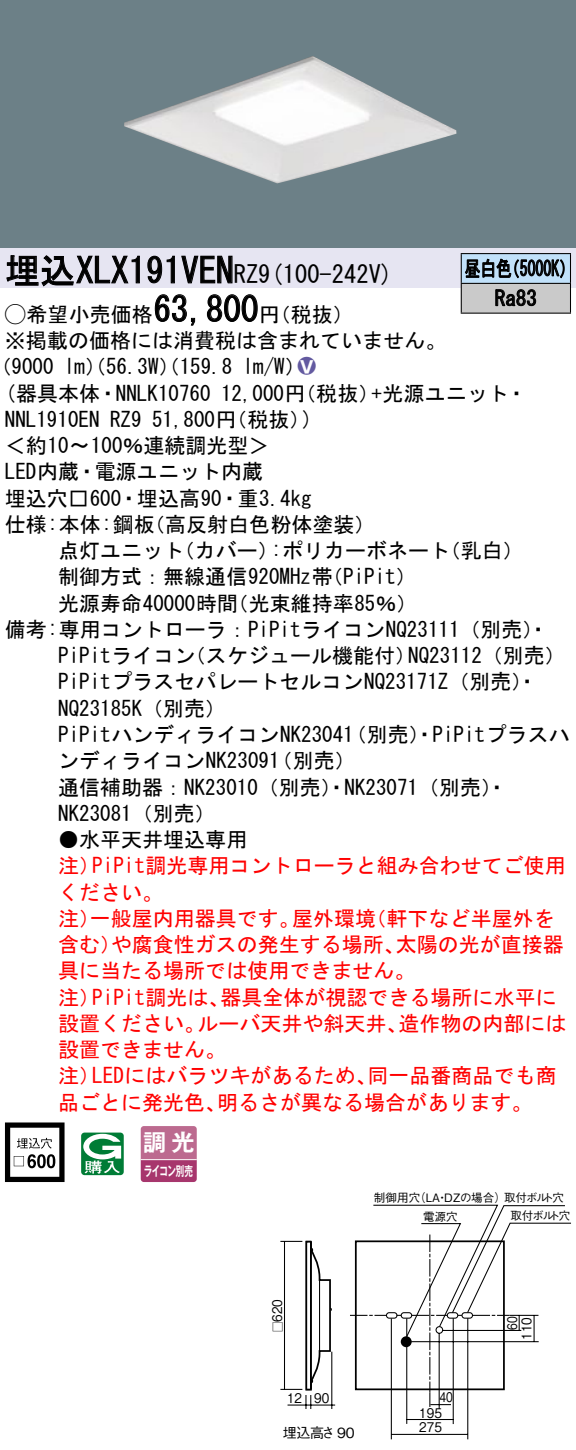
<style>
.page{position:relative;width:576px;height:1450px;background:#fff}
.page>*{position:absolute;margin:0;border:0;box-sizing:border-box;transform-origin:0 0}
.t1{font:35px "MS Gothic";color:#000}
.t2{font:24.5px "MS Gothic";color:#000}
.t3{font:23.1px "Gothic MB101 Pro De Bold 90 pv RKSJ H";color:#fff}
.t4{font:21px/26.2px "MS Gothic";color:#000}
.t5{font:21px/26.2px "MS Gothic";color:#f00}
.t6{font:21px/29.8px "MS Gothic";color:#000;scale:.75 1}
.t7{font:21px "Ford Classification 1";color:#635aa0}
.t8{font:14px "Gothic BBB Pro Medium 90 pv RKSJ H";letter-spacing:-.02em;color:#000}
.t9{font:13.3px "Gothic BBB Pro Medium 90 pv RKSJ H";color:#000;scale:.9 1}
.t10{font:13.3px "Gothic MB101 Pro De Bold 90 pv RKSJ H";letter-spacing:-.05em;color:#fff;scale:.65 1}
.t11{font:13.3px "Gothic BBB Pro Medium 90 pv RKSJ H";color:#000;scale:.8 1}
.t12{font:11.55px "Gothic BBB Pro Medium 90 pv RKSJ H";letter-spacing:-.02em;color:#000}
.t13{font:11.55px "Gothic BBB Pro Medium 90 pv RKSJ H";letter-spacing:-.02em;color:#000;scale:.9 1}
.s1{font-size:24.5px}
.s2{font-family:"Ford Classification 1"}
.s3{color:#fff}
</style>
<div class="page">
<div style="left:0;top:0;width:575px;height:248px;background:#6c8087"></div>
<img style="left:124px;top:56px;width:332px;height:127px">
<div style="left:0;top:248px;width:575px;height:40px;background:#e6e5f2"></div>
<svg style="left:6px;top:255px;width:134px;height:32px"></svg>
<svg style="left:147px;top:255px;width:28px;height:29px"></svg>
<svg style="left:181px;top:255px;width:52px;height:29px"></svg>
<svg style="left:154px;top:294px;width:42px;height:32px"></svg>
<svg style="left:207px;top:294px;width:51px;height:28px"></svg>
<svg style="left:5px;top:1122px;width:59px;height:60px"></svg>
<svg style="left:37px;top:1154px;width:9px;height:14px"></svg>
<svg style="left:47px;top:1154px;width:8px;height:14px"></svg>
<svg style="left:81px;top:1132px;width:43px;height:43px"></svg>
<svg style="left:140px;top:1126px;width:56px;height:56px;background:#b55883"></svg>
<hr style="left:141px;top:1159px;width:55px;height:1px;background:#fff">
<div style="left:461px;top:254px;width:109px;height:29px;background:#c1e1fa"></div>
<div style="left:461px;top:283px;width:109px;height:30px;background:#cacaca"></div>
<hr style="left:460px;top:253px;width:110px;height:1px;background:#000">
<hr style="left:569px;top:254px;width:2px;height:29px;background:#000">
<hr style="left:460px;top:283px;width:110px;height:1px;background:#000">
<hr style="left:569px;top:284px;width:2px;height:29px;background:#000">
<hr style="left:460px;top:312px;width:110px;height:2px;background:#000">
<svg style="left:460px;top:254px;width:104px;height:59px"></svg>
<hr style="left:287px;top:1404px;width:48px;height:1px;background:#000">
<hr style="left:280px;top:1388px;width:22px;height:2px;background:#000">
<hr style="left:280px;top:1240px;width:22px;height:2px;background:#000">
<hr style="left:284px;top:1241px;width:1px;height:148px;background:#000">
<hr style="left:390px;top:1318px;width:2px;height:121px;background:#000">
<hr style="left:406px;top:1318px;width:1px;height:105px;background:#000">
<hr style="left:438px;top:1333px;width:1px;height:76px;background:#000">
<hr style="left:467px;top:1318px;width:1px;height:121px;background:#000">
<hr style="left:452px;top:1318px;width:1px;height:106px;background:#000">
<hr style="left:406px;top:1419px;width:47px;height:1px;background:#000">
<hr style="left:391px;top:1433px;width:76px;height:2px;background:#000">
<svg style="left:350px;top:1204px;width:220px;height:203px"></svg>
<div style="left:355px;top:1240px;width:149px;height:150px;border:2px solid #000"></div>
<svg style="left:304px;top:1240px;width:28px;height:169px"></svg>
<div style="left:400px;top:1336px;width:11px;height:11px;background:#000;border-radius:50%"></div>
<div style="left:400px;top:1312px;width:12px;height:6px;border:1px solid #000;border-radius:3px"></div>
<div style="left:386px;top:1312px;width:11px;height:6px;border:1px solid #000;border-radius:3px"></div>
<div style="left:446px;top:1312px;width:12px;height:6px;border:1px solid #000;border-radius:3px"></div>
<div style="left:461px;top:1312px;width:12px;height:6px;border:1px solid #000;border-radius:3px"></div>
<h1 class="t1" style="left:5px;top:253px;width:255px">埋込XLX191VEN<span class="s1">RZ</span></h1>
<p class="t2" style="left:258px;top:262px;width:136px">(9 100-242 (V</p>
<h1 class="t1" style="left:153px;top:292px;width:106px">63,800</h1>
<p class="t4" style="left:5px;top:301px;width:442px"><span class="s2">A</span>希望小売価格<br>※掲載の価格には消費税は含まれていません。</p>
<p class="t7" style="left:298px;top:356px;width:19px">2<span class="s3">8</span></p>
<p class="t4" style="left:259px;top:301px;width:96px">（円税抜(</p>
<p class="t4" style="left:243px;top:354px;width:64px">l m (W/</p>
<p class="t4" style="left:-9px;top:354px;width:65px">（9000</p>
<p class="t4" style="left:64px;top:354px;width:169px">lm）（56.3 ）（W 159.8</p>
<p class="t6" style="left:494px;top:254px;width:57px;text-indent:-30px">昼白色<br>Ra83</p>
<p class="t6" style="left:504px;top:254px;width:96px">（5000 (K</p>
<p class="t4" style="left:5px;top:380px;width:207px">(器具本体・NNLK10760</p>
<p class="t4" style="left:221px;top:380px;width:160px">12,000 （円税抜）</p>
<p class="t4" style="left:371px;top:380px;width:157px">+光源ユニット・</p>
<p class="t4" style="left:152px;top:406px;width:160px">51,800 （円税抜(</p>
<p class="t4" style="left:302px;top:406px;width:12px">(</p>
<p class="t4" style="left:5px;top:406px;width:96px">NNL1910EN</p>
<p class="t4" style="left:5px;top:432px;width:266px">＜約10〜100％連続調光型&lt;</p>
<p class="t4" style="left:5px;top:459px;width:259px">LED内蔵・電源ユニット内蔵</p>
<p class="t4" style="left:5px;top:485px;width:308px">埋込穴□600・埋込高90・重3.4kg</p>
<p class="t4" style="left:144px;top:511px;width:233px">（高反射白色粉体塗装(</p>
<p class="t4" style="left:110px;top:406px;width:33px">RZ9</p>
<p class="t4" style="left:5px;top:511px;width:151px">仕様:本体:鋼板</p>
<p class="t4" style="left:174px;top:537px;width:106px">（カバー）</p>
<p class="t4" style="left:58px;top:537px;width:127px">点灯ユニット</p>
<p class="t4" style="left:271px;top:537px;width:181px">:ポリカーボネート</p>
<p class="t4" style="left:439px;top:537px;width:85px">（乳白(</p>
<p class="t4" style="left:227px;top:564px;width:191px;text-indent:-169px">制御方式：無線通信920MHz帯<br>（光束維持率85％(</p>
<p class="t4" style="left:322px;top:564px;width:96px">（PiPit(</p>
<p class="t4" style="left:58px;top:590px;width:181px">光源寿命40000時間</p>
<p class="t4" style="left:5px;top:616px;width:545px">備考:専用コントローラ：PiPitライコンNQ23111（別売・(</p>
<p class="t4" style="left:408px;top:642px;width:159px">NQ23112（別売(</p>
<p class="t4" style="left:185px;top:642px;width:232px">（スケジュール機能付）</p>
<p class="t4" style="left:58px;top:642px;width:139px">PiPitライコン</p>
<p class="t4" style="left:58px;top:669px;width:481px">PiPitプラスセパレートセルコンNQ23171 （Z 別売・(</p>
<p class="t4" style="left:58px;top:695px;width:169px">NQ23185 （K 別売(</p>
<p class="t4" style="left:346px;top:721px;width:225px">（別売）・PiPitプラスハ</p>
<p class="t4" style="left:58px;top:721px;width:299px;text-align:right">PiPitハンディライコンNK23041（別売(</p>
<p class="t4" style="left:58px;top:747px;width:450px">ンディライコンNK23091<br>通信補助器：NK23010（別売）・NK23071（別売・(<br>NK23081（別売(</p>
<p class="t4" style="left:58px;top:826px;width:190px">●水平天井埋込専用</p>
<p class="t5" style="left:92px;top:852px;width:475px">PiPit調光専用コントローラと組み合わせてご使用</p>
<p class="t5" style="left:58px;top:852px;width:106px">注）<br>ください。</p>
<p class="t5" style="left:90px;top:905px;width:211px">一般屋内用器具です。</p>
<p class="t5" style="left:292px;top:905px;width:85px">屋外環境</p>
<p class="t5" style="left:365px;top:905px;width:190px">（軒下など半屋外を</p>
<p class="t5" style="left:58px;top:905px;width:43px">注）</p>
<p class="t5" style="left:111px;top:931px;width:295px">や腐食性ガスの発生する場所、</p>
<p class="t5" style="left:395px;top:931px;width:170px">太陽の光が直接器</p>
<p class="t5" style="left:58px;top:931px;width:64px">含む）</p>
<p class="t5" style="left:58px;top:957px;width:358px">具に当たる場所では使用できません。</p>
<p class="t5" style="left:220px;top:984px;width:337px">器具全体が視認できる場所に水平に</p>
<p class="t5" style="left:58px;top:984px;width:43px">注）</p>
<p class="t5" style="left:92px;top:984px;width:139px">PiPit調光は、</p>
<p class="t5" style="left:197px;top:1010px;width:211px">ルーバ天井や斜天井、</p>
<p class="t5" style="left:398px;top:1010px;width:170px">造作物の内部には</p>
<p class="t5" style="left:58px;top:1010px;width:169px">設置ください。設置できません。</p>
<p class="t5" style="left:92px;top:1062px;width:286px">LEDにはバラツキがあるため、</p>
<p class="t5" style="left:367px;top:1062px;width:190px">同一品番商品でも商</p>
<p class="t5" style="left:58px;top:1062px;width:43px">注）</p>
<p class="t5" style="left:58px;top:1089px;width:169px">品ごとに発光色、</p>
<p class="t5" style="left:217px;top:1089px;width:317px">明るさが異なる場合があります。</p>
<p class="t3" style="left:143px;top:1123px;width:53px">調光</p>
<p class="t10" style="left:144px;top:1159px;width:77px">ライコン別売</p>
<p class="t12" style="left:414px;top:1188px;width:151px">（LA DZの場合(取付ボルト穴</p>
<p class="t12" style="left:374px;top:1188px;width:48px">制御用穴</p>
<p class="t12" style="left:436px;top:1188px;width:13px">・</p>
<p class="t12" style="left:423px;top:1207px;width:36px">電源穴</p>
<p class="t12" style="left:510px;top:1206px;width:61px">取付ボルト穴</p>
<p class="t9" style="left:266px;top:1321px;width:27px;rotate:-90deg">620</p>
<p class="t13" style="left:268px;top:1332px;width:13px;rotate:-90deg">□</p>
<p class="t11" style="left:501px;top:1330px;width:18px;rotate:-90deg">60</p>
<p class="t9" style="left:515px;top:1340px;width:27px;rotate:-90deg">110</p>
<p class="t9" style="left:287px;top:1387px;width:18px">12</p>
<p class="t9" style="left:314px;top:1387px;width:18px">90</p>
<p class="t11" style="left:439px;top:1386px;width:18px">40</p>
<p class="t9" style="left:419px;top:1402px;width:27px">195</p>
<p class="t8" style="left:282px;top:1421px;width:73px">埋込高さ 90</p>
<p class="t9" style="left:419px;top:1416px;width:27px">275</p>
</div>
